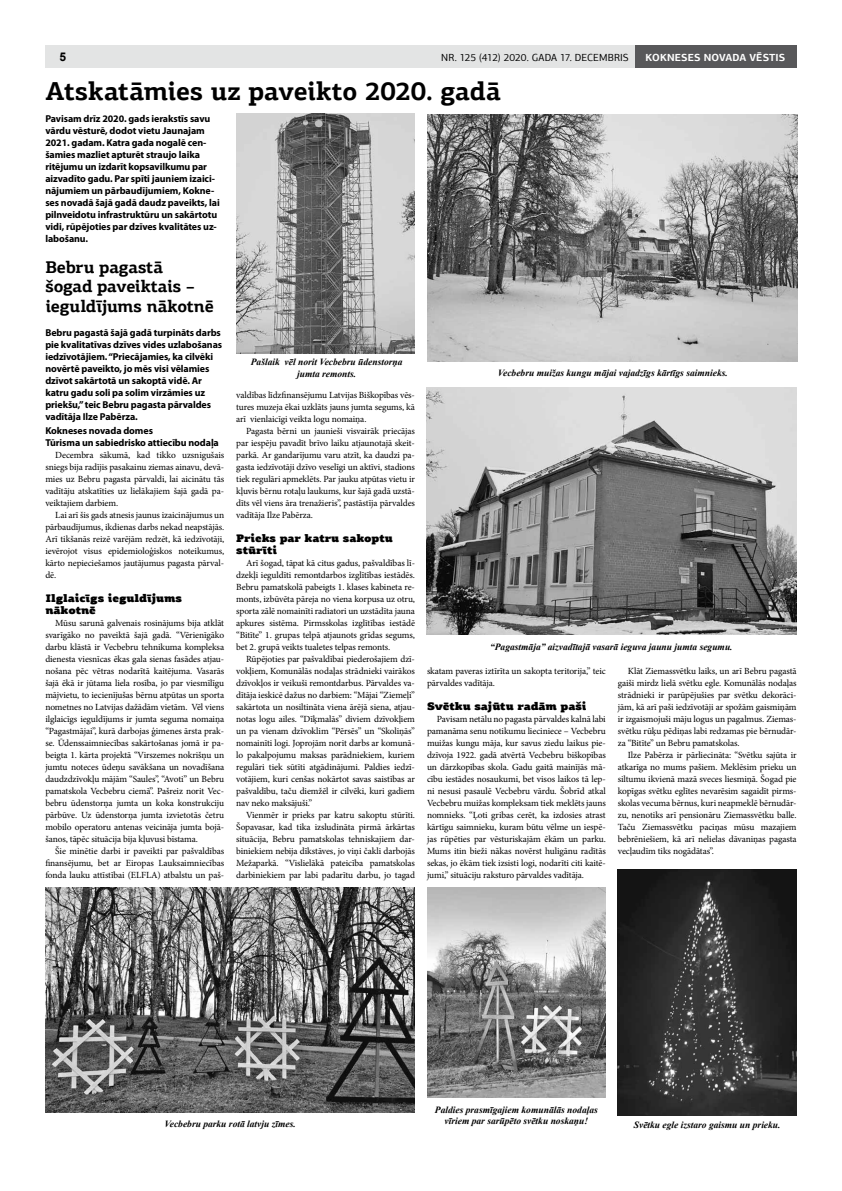
<style>
.page{position:relative;width:842px;height:1191px;background:#fff}
.page>*{position:absolute;margin:0;border:0;box-sizing:border-box;transform-origin:0 0}
.t1{font:700 26px "PF Agora Slab Pro";letter-spacing:-.005em;color:#000}
.t2{font:700 17px/19.5px "PF Agora Slab Pro";letter-spacing:-.01em;color:#000}
.t3{font:700 12px "Arial";color:#000}
.t4{font:900 11px/12px "PF Agora Slab Pro";letter-spacing:-.01em;color:#000}
.t5{font:10.3px "PF Agora Sans Pro";letter-spacing:.005em;color:#000}
.t6{font:700 10.3px "PF Agora Sans Pro";letter-spacing:.015em;color:#fff}
.t7{font:700 10px/12px "Myriad Pro";letter-spacing:-.01em;color:#000}
.t8{font:italic 700 9.5px/11.4px "Times New Roman";color:#000;text-align:center}
.t9{font:9.4px/12px "Minion Pro";letter-spacing:-.01em;color:#000;text-align:justify}
</style>
<div class="page">
<div style="left:45px;top:45px;width:752px;height:23px;background:#e3e4e4"></div>
<div style="left:635px;top:45px;width:162px;height:23px;background:#58585a"></div>
<img style="left:427px;top:114px;width:371px;height:248px">
<img style="left:426px;top:387px;width:370px;height:247px">
<img style="left:236px;top:114px;width:179px;height:239px">
<img style="left:618px;top:869px;width:179px;height:246px">
<img style="left:45px;top:887px;width:370px;height:225px">
<img style="left:427px;top:887px;width:179px;height:210px">
<p class="t3" style="left:60px;top:49px;width:8px">5</p>
<p class="t5" style="left:441px;top:51px;width:189px">NR. 125 (412) 2020. GADA 17. DECEMBRIS</p>
<p class="t6" style="left:646px;top:51px;width:141px">KOKNESES NOVADA VĒSTIS</p>
<h1 class="t1" style="left:45px;top:74px;width:457px">Atskatāmies uz paveikto 2020. gadā</h1>
<p class="t7" style="left:45px;top:112px;width:176px">Pavisam drīz 2020. gads ierakstīs savu vārdu vēsturē, dodot vietu Jaunajam 2021. gadam. Katra gada nogalē cen&shy;šamies mazliet apturēt straujo laika ritējumu un izdarīt kopsavilkumu par aizvadīto gadu. Par spīti jauniem izaici&shy;nājumiem un pārbaudījumiem, Kokne&shy;ses novadā šajā gadā daudz paveikts, lai pilnveidotu infrastruktūru un sakārtotu vidi, rūpējoties par dzīves kvalitātes uz&shy;labošanu.</p>
<h2 class="t2" style="left:45px;top:257px;width:170px">Bebru pagastā šogad paveiktais – ieguldījums nākotnē</h2>
<p class="t7" style="left:45px;top:326px;width:178px">Bebru pagastā šajā gadā turpināts darbs pie kvalitatīvas dzīves vides uzlabošanas iedzīvotājiem. “Priecājamies, ka cilvēki novērtē paveikto, jo mēs visi vēlamies dzīvot sakārtotā un sakoptā vidē. Ar katru gadu soli pa solim virzāmies uz priekšu,” teic Bebru pagasta pārvaldes vadītāja Ilze Pabērza.</p>
<p class="t7" style="left:45px;top:424px;width:175px">Kokneses novada domes<br>Tūrisma un sabiedrisko attiecību nodaļa</p>
<p class="t9" style="left:45px;top:449px;width:180px;text-indent:10px">Decembra sākumā, kad tikko uzsnigušais sniegs bija radījis pasakainu ziemas ainavu, devā&shy;mies uz Bebru pagasta pārvaldi, lai aicinātu tās vadītāju atskatīties uz lielākajiem šajā gadā pa&shy;veiktajiem darbiem.</p>
<p class="t9" style="left:45px;top:509px;width:180px;text-indent:10px">Lai arī šis gads atnesis jaunus izaicinājumus un pārbaudījumus, ikdienas darbs nekad neapstājās.<br>Arī tikšanās reizē varējām redzēt, kā iedzīvotāji, ievērojot visus epidemioloģiskos noteikumus, kārto nepieciešamos jautājumus pagasta pārval&shy;dē.</p>
<p class="t4" style="left:45px;top:592px;width:138px">Ilglaicīgs ieguldījums nākotnē</p>
<p class="t9" style="left:45px;top:617px;width:180px;text-indent:10px">Mūsu sarunā galvenais rosinājums bija atklāt svarīgāko no paveiktā šajā gadā. “Vērienīgāko darbu klāstā ir Vecbebru tehnikuma kompleksa dienesta viesnīcas ēkas gala sienas fasādes atjau&shy;nošana pēc vētras nodarītā kaitējuma. Vasarās šajā ēkā ir jūtama liela rosība, jo par viesmīlīgu mājvietu, to iecienījušas bērnu atpūtas un sporta nometnes no Latvijas dažādām vietām. Vēl viens ilglaicīgs ieguldījums ir jumta seguma nomaiņa “Pagastmājai”, kurā darbojas ģimenes ārsta prak&shy;se. Ūdenssaimniecības sakārtošanas jomā ir pa&shy;beigta 1. kārta projektā “Virszemes nokrišņu un jumtu noteces ūdeņu savākšana un novadīšana daudzdzīvokļu mājām “Saules”, “Avoti” un Bebru pamatskola Vecbebru ciemā”. Pašreiz norit Vec&shy;bebru ūdenstorņa jumta un koka konstrukciju pārbūve. Uz ūdenstorņa jumta izvietotās četru mobilo operatoru antenas veicināja jumta bojā&shy;šanos, tāpēc situācija bija kļuvusi bīstama.</p>
<p class="t9" style="left:45px;top:845px;width:180px;text-indent:10px">Šie minētie darbi ir paveikti par pašvaldības finansējumu, bet ar Eiropas Lauksaimniecības fonda lauku attīstībai (ELFLA) atbalstu un paš-</p>
<p class="t8" style="left:251px;top:356px;width:153px">Pašlaik vēl norit Vecbebru ūdenstorņa jumta remonts.</p>
<p class="t8" style="left:498px;top:366px;width:231px">Vecbebru muižas kungu mājai vajadzīgs kārtīgs saimnieks.</p>
<p class="t9" style="left:236px;top:389px;width:180px">valdības līdzfinansējumu Latvijas Biškopības vēs&shy;tures muzeja ēkai uzklāts jauns jumta segums, kā arī vienlaicīgi veikta logu nomaiņa.</p>
<p class="t9" style="left:236px;top:425px;width:180px;text-indent:10px">Pagasta bērni un jaunieši visvairāk priecājas par iespēju pavadīt brīvo laiku atjaunotajā skeit&shy;parkā. Ar gandarījumu varu atzīt, ka daudzi pa&shy;gasta iedzīvotāji dzīvo veselīgi un aktīvi, stadions tiek regulāri apmeklēts. Par jauku atpūtas vietu ir kļuvis bērnu rotaļu laukums, kur šajā gadā uzstā&shy;dīts vēl viens āra trenažieris”, pastāstīja pārvaldes vadītāja Ilze Pabērza.</p>
<p class="t4" style="left:236px;top:532px;width:158px">Prieks par katru sakoptu stūrīti</p>
<p class="t9" style="left:236px;top:557px;width:180px;text-indent:10px">Arī šogad, tāpat kā citus gadus, pašvaldības lī&shy;dzekļi ieguldīti remontdarbos izglītības iestādēs.<br>Bebru pamatskolā pabeigts 1. klases kabineta re&shy;monts, izbūvēta pāreja no viena korpusa uz otru, sporta zālē nomainīti radiatori un uzstādīta jauna apkures sistēma. Pirmsskolas izglītības iestādē “Bitīte” 1. grupas telpā atjaunots grīdas segums, bet 2. grupā veikts tualetes telpas remonts.</p>
<p class="t9" style="left:236px;top:653px;width:180px;text-indent:10px">Rūpējoties par pašvaldībai piederošajiem dzī&shy;vokļiem, Komunālās nodaļas strādnieki vairākos dzīvokļos ir veikuši remontdarbus. Pārvaldes va&shy;dītāja ieskicē dažus no darbiem: “Mājai “Ziemeļi” sakārtota un nosiltināta viena ārējā siena, atjau&shy;notas logu ailes. “Dīķmalās” diviem dzīvokļiem un pa vienam dzīvoklim “Pērsēs” un “Skoliņās” nomainīti logi. Joprojām norit darbs ar komunā&shy;lo pakalpojumu maksas parādniekiem, kuriem regulāri tiek sūtīti atgādinājumi. Paldies iedzī&shy;votājiem, kuri cenšas nokārtot savas saistības ar pašvaldību, taču diemžēl ir cilvēki, kuri gadiem nav neko maksājuši.”</p>
<p class="t9" style="left:236px;top:809px;width:180px;text-indent:10px">Vienmēr ir prieks par katru sakoptu stūrīti.<br>Šopavasar, kad tika izsludināta pirmā ārkārtas situācija, Bebru pamatskolas tehniskajiem dar&shy;biniekiem nebija dīkstāves, jo viņi čakli darbojās Mežaparkā. “Vislielākā pateicība pamatskolas darbiniekiem par labi padarītu darbu, jo tagad</p>
<p class="t8" style="left:490px;top:641px;width:244px">“Pagastmāja” aizvadītajā vasarā ieguva jaunu jumta segumu.</p>
<p class="t9" style="left:618px;top:665px;width:180px;text-indent:10px">Klāt Ziemassvētku laiks, un arī Bebru pagastā gaiši mirdz lielā svētku egle. Komunālās nodaļas strādnieki ir parūpējušies par svētku dekorāci&shy;jām, kā arī paši iedzīvotāji ar spožām gaismiņām ir izgaismojuši māju logus un pagalmus. Ziemas&shy;svētku rūķu pēdiņas labi redzamas pie bērnudār&shy;za “Bitīte” un Bebru pamatskolas.</p>
<p class="t9" style="left:618px;top:749px;width:180px;text-indent:10px">Ilze Pabērza ir pārliecināta: “Svētku sajūta ir atkarīga no mums pašiem. Meklēsim prieku un siltumu ikvienā mazā sveces liesmiņā. Šogad pie kopīgas svētku eglītes nevarēsim sagaidīt pirms&shy;skolas vecuma bērnus, kuri neapmeklē bērnudār&shy;zu, nenotiks arī pensionāru Ziemassvētku balle.<br>Taču Ziemassvētku paciņas mūsu mazajiem bebrēniešiem, kā arī nelielas dāvaniņas pagasta vecļaudīm tiks nogādātas”.</p>
<p class="t9" style="left:427px;top:665px;width:180px">skatam paveras iztīrīta un sakopta teritorija,” teic pārvaldes vadītāja.</p>
<p class="t4" style="left:427px;top:700px;width:161px">Svētku sajūtu radām paši</p>
<p class="t9" style="left:427px;top:713px;width:180px;text-indent:10px">Pavisam netālu no pagasta pārvaldes kalnā labi pamanāma senu notikumu lieciniece – Vecbebru muižas kungu māja, kur savus ziedu laikus pie&shy;dzīvoja 1922. gadā atvērtā Vecbebru biškopības un dārzkopības skola. Gadu gaitā mainījās mā&shy;cību iestādes nosaukumi, bet visos laikos tā lep&shy;ni nesusi pasaulē Vecbebru vārdu. Šobrīd atkal Vecbebru muižas kompleksam tiek meklēts jauns nomnieks. “Ļoti gribas cerēt, ka izdosies atrast kārtīgu saimnieku, kuram būtu vēlme un iespē&shy;jas rūpēties par vēsturiskajām ēkām un parku.<br>Mums itin bieži nākas novērst huligānu radītās sekas, jo ēkām tiek izsisti logi, nodarīti citi kaitē&shy;jumi,” situāciju raksturo pārvaldes vadītāja.</p>
<p class="t8" style="left:435px;top:1103px;width:164px">Paldies prasmīgajiem komunālās nodaļas vīriem par sarūpēto svētku noskaņu!</p>
<p class="t8" style="left:165px;top:1118px;width:133px">Vecbebru parku rotā latvju zīmes.</p>
<p class="t8" style="left:634px;top:1118px;width:148px">Svētku egle izstaro gaismu un prieku.</p>
</div>
